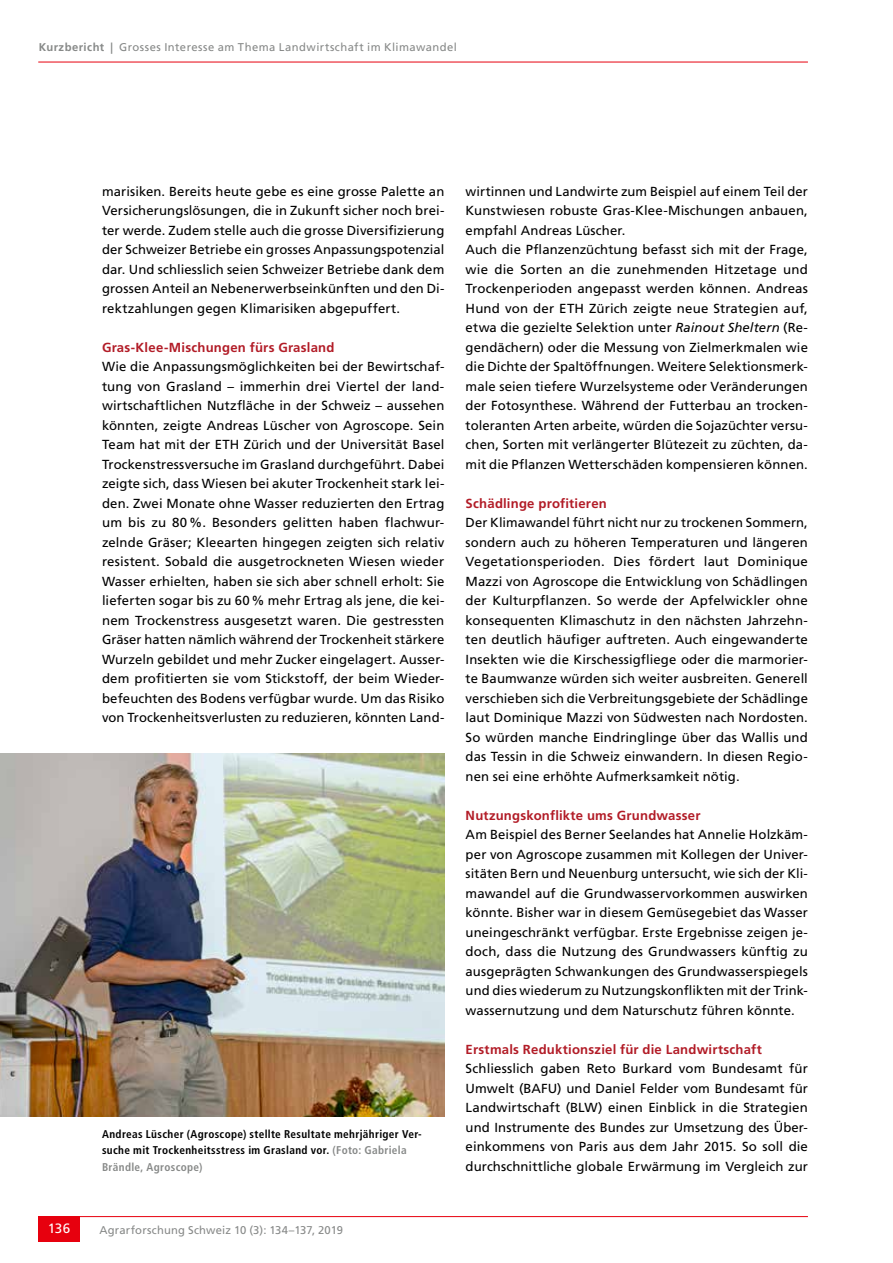
<style>
.page{position:relative;width:893px;height:1263px;background:#fff}
.page>*{position:absolute;margin:0;border:0;box-sizing:border-box;transform-origin:0 0}
.t1{font:13.5px "Frutiger LT Std";color:#fff}
.t2{font:13.2px/19.5px "Frutiger LT Std";letter-spacing:.01em;color:#000;text-align:justify}
.t3{font:700 13.2px "Frutiger LT Std";letter-spacing:.015em;color:#b21c27}
.t4{font:700 condensed 11.25px/16.5px "Frutiger LT Std";letter-spacing:.03em;color:#000}
.t5{font:11.25px "Frutiger LT Std";letter-spacing:.035em;color:#878988}
.t6{font:11.25px "Frutiger LT Std";letter-spacing:.015em;color:#878988}
.s1{font-weight:700}
.s2{color:#878988}
.s3{font-style:italic}
</style>
<div class="page">
<hr style="left:38px;top:62px;width:770px;height:1px;background:#e7000e">
<hr style="left:38px;top:1216px;width:770px;height:1px;background:#e7000e">
<div style="left:38px;top:1216px;width:42px;height:26px;background:#e7000e"></div>
<img style="left:0;top:753px;width:444px;height:363px">
<p class="t5" style="left:39px;top:40px;width:420px"><span class="s1">Kurzbericht |</span> Grosses Interesse am Thema Landwirtschaft im Klimawandel</p>
<p class="t2" style="left:102px;top:181px;width:344px">marisiken. Bereits heute gebe es eine grosse Palette an Versicherungslösungen, die in Zukunft sicher noch brei&shy;ter werde. Zudem stelle auch die grosse Diversifizierung der Schweizer Betriebe ein grosses Anpassungspotenzial dar. Und schliesslich seien Schweizer Betriebe dank dem grossen Anteil an Nebenerwerbseinkünften und den Di&shy;rektzahlungen gegen Klimarisiken abgepuffert.</p>
<p class="t3" style="left:102px;top:339px;width:234px">Gras-Klee-Mischungen fürs Grasland</p>
<p class="t2" style="left:102px;top:357px;width:344px">Wie die Anpassungsmöglichkeiten bei der Bewirtschaf&shy;tung von Grasland – immerhin drei Viertel der land&shy;wirtschaftlichen Nutzfläche in der Schweiz – aussehen könnten, zeigte Andreas Lüscher von Agroscope. Sein Team hat mit der ETH Zürich und der Universität Basel Trockenstressversuche im Grasland durchgeführt. Dabei zeigte sich, dass Wiesen bei akuter Trockenheit stark lei&shy;den. Zwei Monate ohne Wasser reduzierten den Ertrag um bis zu 80%. Besonders gelitten haben flachwur&shy;zelnde Gräser; Kleearten hingegen zeigten sich relativ resistent. Sobald die ausgetrockneten Wiesen wieder Wasser erhielten, haben sie sich aber schnell erholt: Sie lieferten sogar bis zu 60% mehr Ertrag als jene, die kei&shy;nem Trockenstress ausgesetzt waren. Die gestressten Gräser hatten nämlich während der Trockenheit stärkere Wurzeln gebildet und mehr Zucker eingelagert. Ausser&shy;dem profitierten sie vom Stickstoff, der beim Wieder&shy;befeuchten des Bodens verfügbar wurde. Um das Risiko von Trockenheitsverlusten zu reduzieren, könnten Land-</p>
<p class="t4" style="left:102px;top:1125px;width:320px">Andreas Lüscher (Agroscope) stellte Resultate mehrjähriger Ver&shy;suche mit Trockenheitsstress im Grasland vor. <span class="s2">(Foto: Gabriela<br>Brändle, Agroscope)</span></p>
<p class="t1" style="left:48px;top:1221px;width:24px">136</p>
<p class="t6" style="left:99px;top:1223px;width:245px">Agrarforschung Schweiz 10 (3): 134–137, 2019</p>
<p class="t2" style="left:466px;top:181px;width:344px;text-align:left">wirtinnen und Landwirte zum Beispiel auf einem Teil der Kunstwiesen robuste Gras-Klee-Mischungen anbauen, empfahl Andreas Lüscher.<br>Auch die Pflanzenzüchtung befasst sich mit der Frage, wie die Sorten an die zunehmenden Hitzetage und Trockenperioden angepasst werden können. Andreas Hund von der ETH Zürich zeigte neue Strategien auf, etwa die gezielte Selektion unter <span class="s3">Rainout Sheltern</span> (Re&shy;gendächern) oder die Messung von Zielmerkmalen wie die Dichte der Spaltöffnungen. Weitere Selektionsmerk&shy;male seien tiefere Wurzelsysteme oder Veränderungen der Fotosynthese. Während der Futterbau an trocken&shy;toleranten Arten arbeite, würden die Sojazüchter versu&shy;chen, Sorten mit verlängerter Blütezeit zu züchten, da&shy;mit die Pflanzen Wetterschäden kompensieren können.</p>
<p class="t3" style="left:466px;top:495px;width:143px">Schädlinge profitieren</p>
<p class="t2" style="left:466px;top:513px;width:344px">Der Klimawandel führt nicht nur zu trockenen Sommern, sondern auch zu höheren Temperaturen und längeren Vegetationsperioden. Dies fördert laut Dominique Mazzi von Agroscope die Entwicklung von Schädlingen der Kulturpflanzen. So werde der Apfelwickler ohne konsequenten Klimaschutz in den nächsten Jahrzehn&shy;ten deutlich häufiger auftreten. Auch eingewanderte Insekten wie die Kirschessigfliege oder die marmorier&shy;te Baumwanze würden sich weiter ausbreiten. Generell verschieben sich die Verbreitungsgebiete der Schädlinge laut Dominique Mazzi von Südwesten nach Nordosten.<br>So würden manche Eindringlinge über das Wallis und das Tessin in die Schweiz einwandern. In diesen Regio&shy;nen sei eine erhöhte Aufmerksamkeit nötig.</p>
<p class="t3" style="left:466px;top:807px;width:236px">Nutzungskonflikte ums Grundwasser</p>
<p class="t2" style="left:466px;top:825px;width:344px">Am Beispiel des Berner Seelandes hat Annelie Holzkäm&shy;per von Agroscope zusammen mit Kollegen der Univer&shy;sitäten Bern und Neuenburg untersucht, wie sich der Kli&shy;mawandel auf die Grundwasservorkommen auswirken könnte. Bisher war in diesem Gemüsegebiet das Wasser uneingeschränkt verfügbar. Erste Ergebnisse zeigen je&shy;doch, dass die Nutzung des Grundwassers künftig zu ausgeprägten Schwankungen des Grundwasserspiegels und dies wiederum zu Nutzungskonflikten mit der Trink&shy;wassernutzung und dem Naturschutz führen könnte.</p>
<p class="t3" style="left:466px;top:1041px;width:298px">Erstmals Reduktionsziel für die Landwirtschaft</p>
<p class="t2" style="left:466px;top:1059px;width:344px">Schliesslich gaben Reto Burkard vom Bundesamt für Umwelt (BAFU) und Daniel Felder vom Bundesamt für Landwirtschaft (BLW) einen Einblick in die Strategien und Instrumente des Bundes zur Umsetzung des Über&shy;einkommens von Paris aus dem Jahr 2015. So soll die durchschnittliche globale Erwärmung im Vergleich zur</p>
</div>
